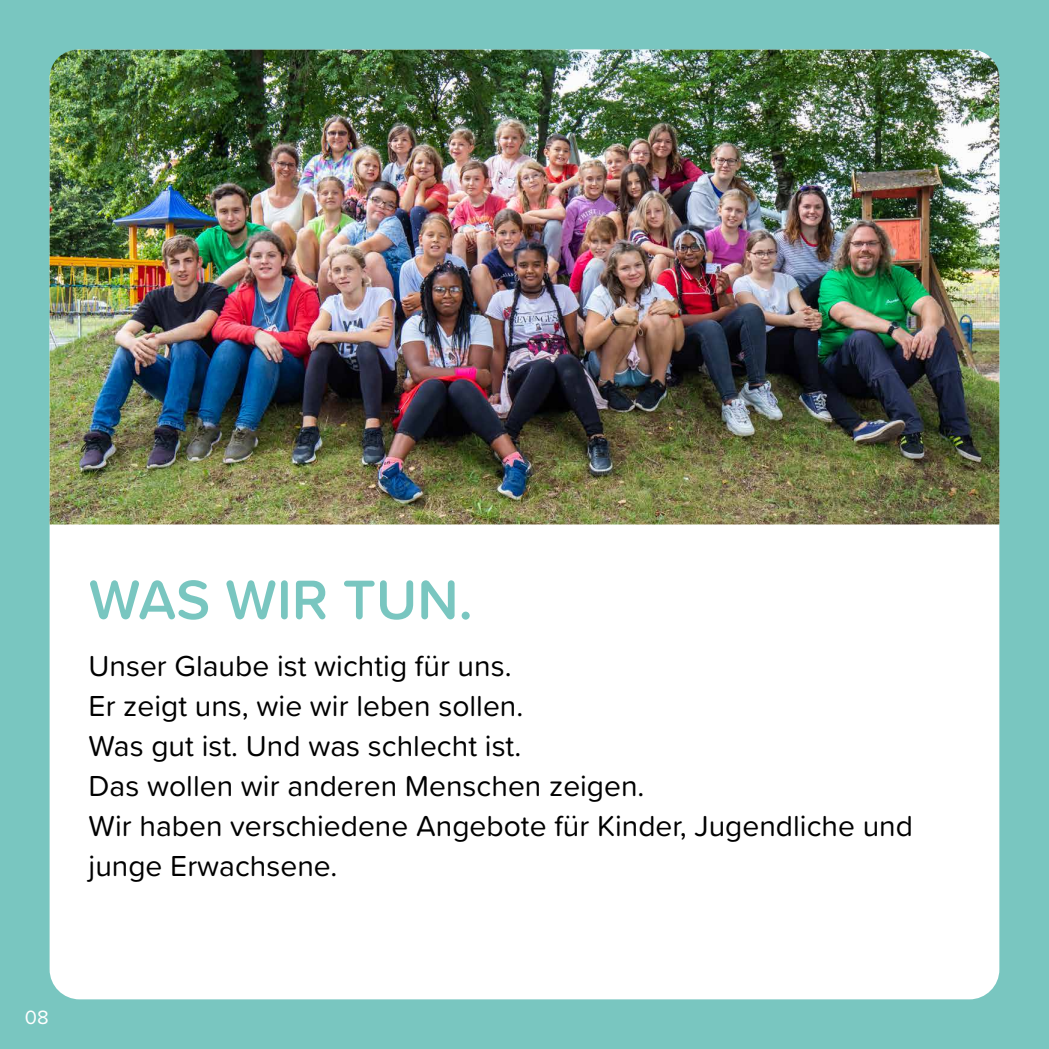
<style>
.page{position:relative;width:1049px;height:1049px;background:#79c6c0}
.page>*{position:absolute;margin:0;border:0;box-sizing:border-box;transform-origin:0 0}
.t1{font:600 57.5px "Proxima Soft";color:#79c6c0}
.t2{font:30px/40px "Proxima Soft";color:#000}
.t3{font:20px "Proxima Soft";color:#fff}
</style>
<div class="page">
<div style="left:50px;top:50px;width:949px;height:949px;background:#fff;border-radius:30px"></div>
<img style="left:50px;top:50px;width:949px;height:474px">
<h1 class="t1" style="left:89px;top:557px;width:386px">WAS WIR TUN.</h1>
<p class="t2" style="left:89px;top:645px;width:826px">Unser Glaube ist wichtig für uns.<br>Er zeigt uns, wie wir leben sollen.<br>Was gut ist. Und was schlecht ist.<br>Das wollen wir anderen Menschen zeigen.<br>Wir haben verschiedene Angebote für Kinder, Jugendliche und junge Erwachsene.</p>
<p class="t3" style="left:25px;top:1002px;width:25px">08</p>
</div>
